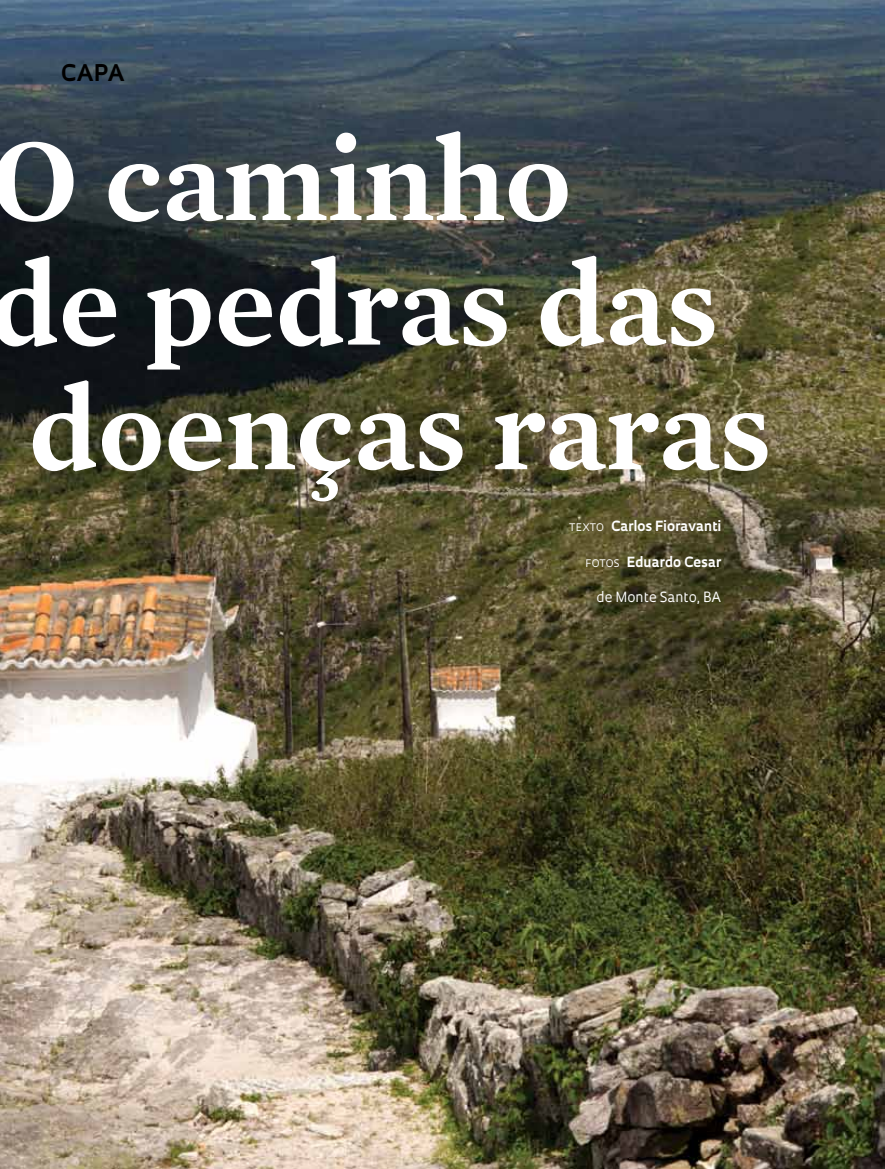
<style>
.page{position:relative;width:885px;height:1169px;background:#fff}
.page>*{position:absolute;margin:0;border:0;box-sizing:border-box;transform-origin:0 0}
.t1{font:600 120px "Mercury Text G2";color:#fff}
.t2{font:700 22.35px "Oculum";color:#000}
.t3{font:700 13.65px "Oculum";letter-spacing:-.005em;color:#fff}
.t4{font:13.65px "Oculum";color:#fff}
.s1{font-weight:400;font-size:10.2px}
</style>
<div class="page">
<img style="left:0;top:0;width:885px;height:1168px">
<h2 class="t2" style="left:61px;top:58px;width:65px">capa</h2>
<h1 class="t1" style="left:-10px;top:91px;width:584px">O caminho</h1>
<h1 class="t1" style="left:-10px;top:215px;width:730px">de pedras das</h1>
<h1 class="t1" style="left:29px;top:340px;width:744px">doenças raras</h1>
<p class="t3" style="left:569px;top:517px;width:153px"><span class="s1">Texto</span> Carlos Fioravanti</p>
<p class="t3" style="left:586px;top:552px;width:137px"><span class="s1">Fotos</span> Eduardo Cesar</p>
<p class="t4" style="left:597px;top:588px;width:126px">de Monte Santo, BA</p>
</div>
